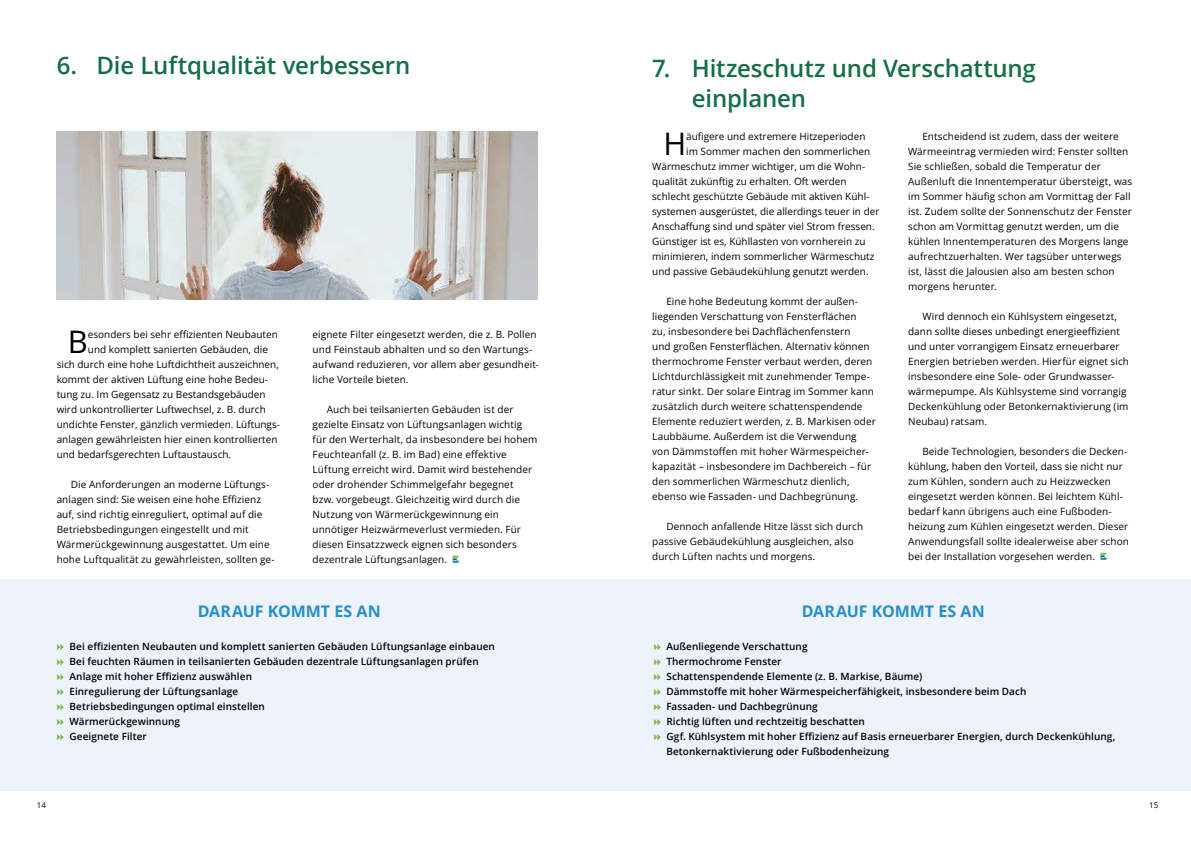
<style>
.page{position:relative;width:1191px;height:842px;background:#fff}
.page>*{position:absolute;margin:0;border:0;box-sizing:border-box;transform-origin:0 0}
.t1{font:31px "Open Sans";color:#000}
.t2{font:600 24px/30px "Open Sans";letter-spacing:-.005em;color:#146e46}
.t3{font:700 16px "Open Sans";color:#278eca}
.t4{font:10px/15px "Open Sans";letter-spacing:.005em;color:#000}
.t5{font:600 10px/15px "Open Sans";letter-spacing:.005em;color:#000}
.t6{font:8px "Open Sans";color:#000}
</style>
<div class="page">
<img style="left:57px;top:132px;width:481px;height:167px">
<div style="left:0;top:579px;width:595px;height:212px;background:#eef3fb"></div>
<svg style="left:452px;top:555px;width:7px;height:8px"></svg>
<svg style="left:1100px;top:552px;width:7px;height:8px"></svg>
<div style="left:595px;top:579px;width:596px;height:212px;background:#eef3fb"></div>
<h2 class="t2" style="left:57px;top:50px;width:355px">6. Die Luftqualität verbessern</h2>
<h1 class="t1" style="left:68px;top:320px;width:22px">B</h1>
<p class="t4" style="left:88px;top:326px;width:191px">esonders bei sehr effizienten Neubauten</p>
<p class="t4" style="left:88px;top:341px;width:182px">und komplett sanierten Gebäuden, die</p>
<p class="t4" style="left:57px;top:356px;width:224px">sich durch eine hohe Luftdichtheit auszeichnen,</p>
<p class="t4" style="left:57px;top:371px;width:213px">kommt der aktiven Lüftung eine hohe Bedeu-</p>
<p class="t4" style="left:57px;top:386px;width:210px">tung zu. Im Gegensatz zu Bestandsgebäuden</p>
<p class="t4" style="left:57px;top:401px;width:211px">wird unkontrollierter Luftwechsel, z. B. durch</p>
<p class="t4" style="left:57px;top:416px;width:225px">undichte Fenster, gänzlich vermieden. Lüftungs-</p>
<p class="t4" style="left:57px;top:431px;width:222px">anlagen gewährleisten hier einen kontrollierten</p>
<p class="t4" style="left:57px;top:446px;width:176px">und bedarfsgerechten Luftaustausch.</p>
<p class="t4" style="left:57px;top:476px;width:220px;text-indent:14px">Die Anforderungen an moderne Lüftungs&shy;anlagen sind: Sie weisen eine hohe Effizienz auf, sind richtig einreguliert, optimal auf die Betriebsbedingungen eingestellt und mit Wärmerückgewinnung ausgestattet. Um eine hohe Luftqualität zu gewährleisten, sollten ge-</p>
<p class="t4" style="left:313px;top:326px;width:228px">eignete Filter eingesetzt werden, die z. B. Pollen und Feinstaub abhalten und so den Wartungs&shy;aufwand reduzieren, vor allem aber gesundheit&shy;liche Vorteile bieten.</p>
<p class="t4" style="left:313px;top:401px;width:226px;text-indent:14px">Auch bei teilsanierten Gebäuden ist der gezielte Einsatz von Lüftungsanlagen wichtig für den Werterhalt, da insbesondere bei hohem Feuchteanfall (z. B. im Bad) eine effektive Lüftung erreicht wird. Damit wird bestehender oder drohender Schimmelgefahr begegnet<br>bzw. vorgebeugt. Gleichzeitig wird durch die Nutzung von Wärmerückgewinnung ein unnötiger Heizwärmeverlust vermieden. Für diesen Einsatzzweck eignen sich besonders dezentrale Lüftungsanlagen.</p>
<h3 class="t3" style="left:198px;top:600px;width:184px">DARAUF KOMMT ES AN</h3>
<p class="t5" style="left:69px;top:639px;width:427px">Bei effizienten Neubauten und komplett sanierten Gebäuden Lüftungsanlage einbauen Bei feuchten Räumen in teilsanierten Gebäuden dezentrale Lüftungsanlagen prüfen Anlage mit hoher Effizienz auswählen<br>Einregulierung der Lüftungsanlage<br>Betriebsbedingungen optimal einstellen<br>Wärmerückgewinnung<br>Geeignete Filter</p>
<h2 class="t2" style="left:692px;top:53px;width:345px;text-indent:-40px">7. Hitzeschutz und Verschattung einplanen</h2>
<h1 class="t1" style="left:663px;top:122px;width:24px">H</h1>
<p class="t4" style="left:686px;top:128px;width:181px">äufigere und extremere Hitzeperioden</p>
<p class="t4" style="left:908px;top:128px;width:226px;text-indent:14px">Entscheidend ist zudem, dass der weitere Wärmeeintrag vermieden wird: Fenster sollten Sie schließen, sobald die Temperatur der Außenluft die Innentemperatur übersteigt, was im Sommer häufig schon am Vormittag der Fall ist. Zudem sollte der Sonnenschutz der Fenster schon am Vormittag genutzt werden, um die kühlen Innentemperaturen des Morgens lange aufrechtzuerhalten. Wer tagsüber unterwegs ist, lässt die Jalousien also am besten schon morgens herunter.</p>
<p class="t4" style="left:908px;top:308px;width:222px;text-indent:14px">Wird dennoch ein Kühlsystem eingesetzt, dann sollte dieses unbedingt energieeffizient und unter vorrangigem Einsatz erneuerbarer Energien betrieben werden. Hierfür eignet sich insbesondere eine Sole- oder Grundwasser&shy;wärmepumpe. Als Kühlsysteme sind vorrangig Deckenkühlung oder Betonkernaktivierung (im Neubau) ratsam.</p>
<p class="t4" style="left:908px;top:443px;width:222px;text-indent:14px">Beide Technologien, besonders die Decken&shy;kühlung, haben den Vorteil, dass sie nicht nur zum Kühlen, sondern auch zu Heizzwecken eingesetzt werden können. Bei leichtem Kühl&shy;bedarf kann übrigens auch eine Fußboden&shy;heizung zum Kühlen eingesetzt werden. Dieser Anwendungsfall sollte idealerweise aber schon bei der Installation vorgesehen werden.</p>
<p class="t4" style="left:686px;top:143px;width:186px">im Sommer machen den sommerlichen</p>
<p class="t4" style="left:652px;top:158px;width:214px">Wärmeschutz immer wichtiger, um die Wohn-</p>
<p class="t4" style="left:652px;top:173px;width:196px">qualität zukünftig zu erhalten. Oft werden</p>
<p class="t4" style="left:652px;top:188px;width:219px">schlecht geschützte Gebäude mit aktiven Kühl-</p>
<p class="t4" style="left:652px;top:203px;width:229px">systemen ausgerüstet, die allerdings teuer in der</p>
<p class="t4" style="left:652px;top:218px;width:224px">Anschaffung sind und später viel Strom fressen.</p>
<p class="t4" style="left:652px;top:233px;width:215px">Günstiger ist es, Kühllasten von vornherein zu</p>
<p class="t4" style="left:652px;top:248px;width:224px">minimieren, indem sommerlicher Wärmeschutz</p>
<p class="t4" style="left:652px;top:263px;width:218px">und passive Gebäudekühlung genutzt werden.</p>
<p class="t4" style="left:652px;top:293px;width:225px;text-indent:14px">Eine hohe Bedeutung kommt der außen&shy;liegenden Verschattung von Fensterflächen<br>zu, insbesondere bei Dachflächenfenstern<br>und großen Fensterflächen. Alternativ können thermochrome Fenster verbaut werden, deren Lichtdurchlässigkeit mit zunehmender Tempe&shy;ratur sinkt. Der solare Eintrag im Sommer kann zusätzlich durch weitere schattenspendende Elemente reduziert werden, z. B. Markisen oder Laubbäume. Außerdem ist die Verwendung von Dämmstoffen mit hoher Wärmespeicher&shy;kapazität – insbesondere im Dachbereich – für den sommerlichen Wärmeschutz dienlich, ebenso wie Fassaden- und Dachbegrünung.</p>
<p class="t4" style="left:652px;top:518px;width:212px;text-indent:14px">Dennoch anfallende Hitze lässt sich durch passive Gebäudekühlung ausgleichen, also durch Lüften nachts und morgens.</p>
<h3 class="t3" style="left:801px;top:600px;width:184px">DARAUF KOMMT ES AN</h3>
<p class="t5" style="left:666px;top:639px;width:450px">Außenliegende Verschattung<br>Thermochrome Fenster<br>Schattenspendende Elemente (z. B. Markise, Bäume)<br>Dämmstoffe mit hoher Wärmespeicherfähigkeit, insbesondere beim Dach<br>Fassaden- und Dachbegrünung<br>Richtig lüften und rechtzeitig beschatten<br>Ggf. Kühlsystem mit hoher Effizienz auf Basis erneuerbarer Energien, durch Deckenkühlung, Betonkernaktivierung oder Fußbodenheizung</p>
<p class="t6" style="left:37px;top:799px;width:11px">14</p>
<p class="t6" style="left:1149px;top:799px;width:11px">15</p>
</div>
